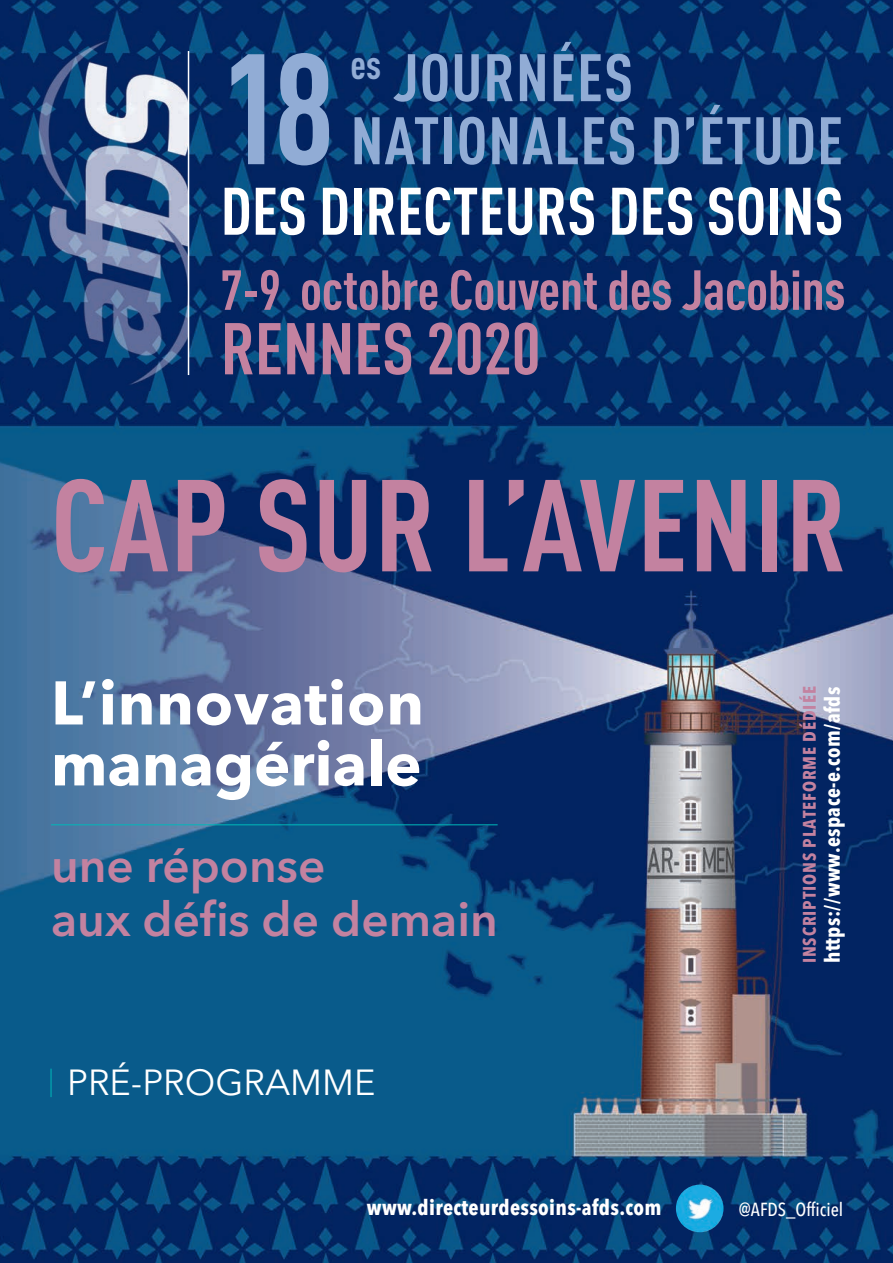
<style>
.page{position:relative;width:893px;height:1263px;background:#fff}
.page>*{position:absolute;margin:0;border:0;box-sizing:border-box;transform-origin:0 0}
.t1{font:700 154.5px "DIN Cond";color:#91acd5}
.t2{font:700 128.4px "DIN Cond";letter-spacing:.01em;color:#c382a0}
.t3{font:700 72px "DIN Cond";letter-spacing:-.005em;color:#c382a0}
.t4{font:700 66px/63px "DIN Cond";letter-spacing:.015em;color:#91acd5}
.t5{font:700 66px "DIN Cond";color:#fff}
.t6{font:700 60.9px "Avenir Next";color:#fff}
.t7{font:700 55.5px "DIN Cond";letter-spacing:-.005em;color:#c382a0}
.t8{font:600 47.7px "Avenir Next";color:#c382a0}
.t9{font:36px "Avenir Next";color:#fff}
.t10{font:700 21.45px "Avenir Next Condensed";letter-spacing:.015em;color:#fff}
.t11{font:700 21px "Avenir Next Condensed";letter-spacing:.02em;color:#fff}
.t12{font:500 18.75px "Avenir Next Condensed";color:#fff}
.t13{font:700 18px "Avenir Next Condensed";letter-spacing:.05em;color:#c382a0}
</style>
<div class="page">
<img style="left:0;top:0;width:893px;height:1263px">
<img style="left:34px;top:35px;width:154px;height:355px">
<hr style="left:188px;top:51px;width:1px;height:324px;background:#fff">
<img style="left:676px;top:1184px;width:47px;height:48px;border-radius:50%">
<hr style="left:51px;top:824px;width:447px;height:1px;background:#00b8b9">
<svg style="left:51px;top:1069px;width:1px;height:28px"></svg>
<p class="t1" style="left:221px;top:54px;width:116px">18</p>
<p class="t4" style="left:351px;top:52px;width:494px"><sup>es</sup> JOURNÉES<br>NATIONALES D’ÉTUDE</p>
<p class="t5" style="left:221px;top:188px;width:624px">DES DIRECTEURS DES SOINS</p>
<p class="t7" style="left:221px;top:270px;width:626px">7-9 octobre Couvent des Jacobins</p>
<p class="t3" style="left:221px;top:323px;width:321px">RENNES 2020</p>
<p class="t2" style="left:51px;top:480px;width:797px">CAP SUR L’AVENIR</p>
<p class="t6" style="left:51px;top:678px;width:374px">L’innovation</p>
<p class="t6" style="left:51px;top:739px;width:372px">managériale</p>
<p class="t8" style="left:51px;top:837px;width:276px">une réponse</p>
<p class="t8" style="left:51px;top:892px;width:448px">aux défis de demain</p>
<p class="t9" style="left:67px;top:1067px;width:310px">PRÉ-PROGRAMME</p>
<p class="t13" style="left:799px;top:963px;width:278px;rotate:-90deg">INSCRIPTIONS PLATEFORME DÉDIÉE</p>
<p class="t11" style="left:820px;top:963px;width:278px;rotate:-90deg">https://www.espace-e.com/afds</p>
<p class="t10" style="left:367px;top:1194px;width:296px">www.directeurdessoins-afds.com</p>
<p class="t12" style="left:739px;top:1199px;width:106px">@AFDS_Officiel</p>
</div>
